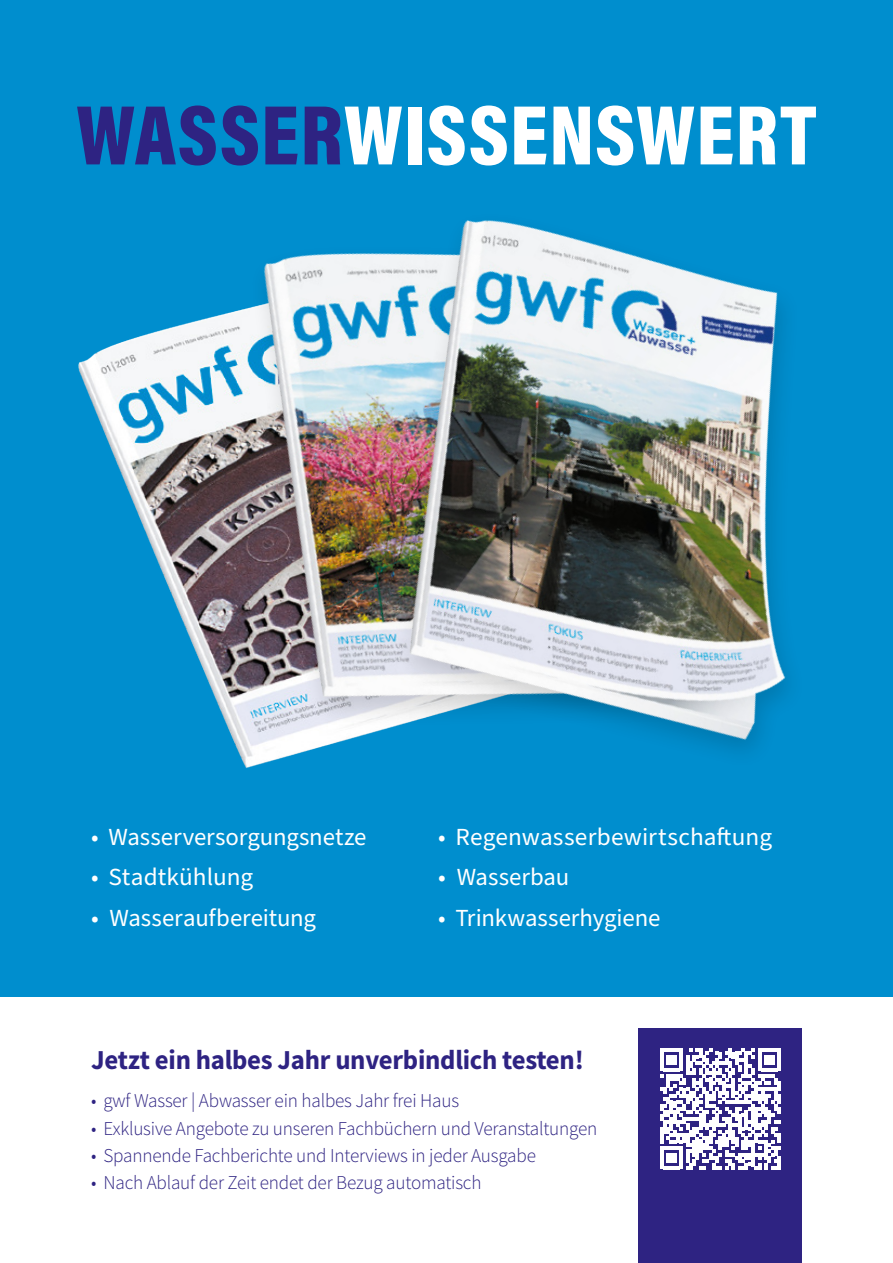
<style>
.page{position:relative;width:893px;height:1263px;background:#fff}
.page>*{position:absolute;margin:0;border:0;box-sizing:border-box;transform-origin:0 0}
.t1{font:900 85.65px "Acumin Pro Cond";letter-spacing:.015em;color:#fff}
.t2{font:700 27.3px "Source Sans Pro";letter-spacing:-.01em;color:#2e2382}
.t3{font:24.6px "Source Sans Pro";color:#fff}
.t4{font:300 19.5px "Source Sans Pro";letter-spacing:-.01em;color:#2e2382}
.s1{color:#2e2382}
</style>
<div class="page">
<div style="left:0;top:10px;width:893px;height:1253px;background:#008ece"></div>
<img style="left:78px;top:344px;width:37px;height:114px">
<img style="left:115px;top:317px;width:97px;height:373px">
<img style="left:212px;top:220px;width:576px;height:548px">
<div style="left:0;top:998px;width:893px;height:265px;background:#fff"></div>
<div style="left:639px;top:1029px;width:163px;height:234px;background:#2e2382"></div>
<svg style="left:660px;top:1048px;width:121px;height:121px"></svg>
<hr style="left:777px;top:1156px;width:4px;height:13px;background:#fff">
<div style="left:0;top:0;width:893px;height:10px;background:#008ece"></div>
<h1 class="t1" style="left:76px;top:79px;width:742px"><span class="s1">WASSER</span>WISSENSWERT</h1>
<p class="t3" style="left:91px;top:820px;width:277px">• Wasserversorgungsnetze</p>
<p class="t3" style="left:91px;top:861px;width:164px">• Stadtkühlung</p>
<p class="t3" style="left:91px;top:902px;width:227px">• Wasseraufbereitung</p>
<p class="t3" style="left:438px;top:820px;width:336px">• Regenwasserbewirtschaftung</p>
<p class="t3" style="left:438px;top:861px;width:133px">• Wasserbau</p>
<p class="t3" style="left:438px;top:902px;width:224px">• Trinkwasserhygiene</p>
<h2 class="t2" style="left:91px;top:1041px;width:494px">Jetzt ein halbes Jahr unverbindlich testen!</h2>
<p class="t4" style="left:91px;top:1089px;width:370px">• gwf Wasser | Abwasser ein halbes Jahr frei Haus</p>
<p class="t4" style="left:91px;top:1116px;width:508px">• Exklusive Angebote zu unseren Fachbüchern und Veranstaltungen</p>
<p class="t4" style="left:91px;top:1144px;width:446px">• Spannende Fachberichte und Interviews in jeder Ausgabe</p>
<p class="t4" style="left:91px;top:1171px;width:392px">• Nach Ablauf der Zeit endet der Bezug automatisch</p>
</div>
